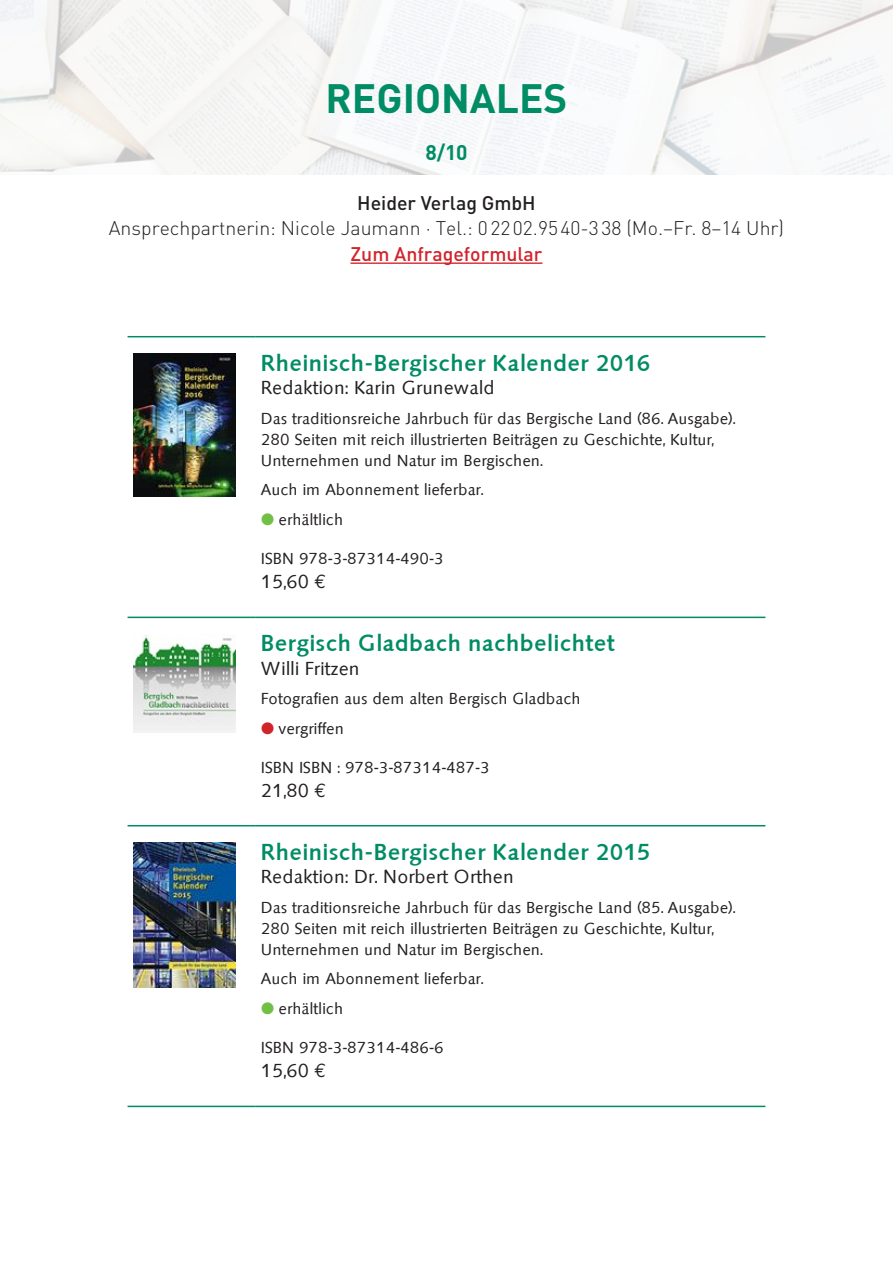
<style>
.page{position:relative;width:893px;height:1263px;background:#fff}
.page>*{position:absolute;margin:0;border:0;box-sizing:border-box;transform-origin:0 0}
.t1{font:700 40.5px "FF Din Heider";color:#008c64}
.t2{font:500 24px "Saxony";letter-spacing:.005em;color:#008c64}
.t3{font:700 21px "FF Din Heider";color:#008c64}
.t4{font:19.5px "Saxony";color:#231f20}
.t5{font:300 19.5px "FF Din Heider";color:#231f20}
.t6{font:19.5px "FF Din Heider";color:#d1232a}
.t7{font:19.5px "FF Din Heider";color:#231f20}
.t8{font:16.5px/21px "Saxony";color:#231f20}
.s1{color:#71bf44}
.s2{font-family:"Euro Mono"}
.s3{color:#d1232a}
</style>
<div class="page">
<div style="left:0;top:0;width:893px;height:203px;background:#f8f8f8"></div>
<hr style="left:350px;top:262px;width:192px;height:2px;background:#d1232a">
<hr style="left:128px;top:336px;width:127px;height:1px;background:#008c64">
<hr style="left:255px;top:336px;width:510px;height:1px;background:#008c64">
<hr style="left:128px;top:617px;width:127px;height:1px;background:#008c64">
<hr style="left:255px;top:617px;width:510px;height:1px;background:#008c64">
<hr style="left:128px;top:825px;width:127px;height:1px;background:#008c64">
<hr style="left:255px;top:825px;width:510px;height:1px;background:#008c64">
<hr style="left:128px;top:1106px;width:127px;height:1px;background:#008c64">
<hr style="left:255px;top:1106px;width:510px;height:1px;background:#008c64">
<img style="left:134px;top:354px;width:102px;height:143px">
<img style="left:134px;top:634px;width:102px;height:98px">
<img style="left:134px;top:843px;width:102px;height:145px">
<h1 class="t1" style="left:325px;top:72px;width:244px">REGIONALES</h1>
<p class="t3" style="left:425px;top:138px;width:44px">8/10</p>
<p class="t7" style="left:357px;top:190px;width:180px">Heider Verlag GmbH</p>
<p class="t5" style="left:109px;top:216px;width:677px">Ansprechpartnerin: Nicole Jaumann · Tel.: 02202.9540-338 (Mo.–Fr. 8–14 Uhr)</p>
<p class="t6" style="left:350px;top:241px;width:193px">Zum Anfrageformular</p>
<h2 class="t2" style="left:261px;top:349px;width:391px">Rheinisch-Bergischer Kalender 2016</h2>
<p class="t4" style="left:261px;top:377px;width:235px">Redaktion: Karin Grunewald</p>
<p class="t8" style="left:261px;top:408px;width:476px">Das traditionsreiche Jahrbuch für das Bergische Land (86. Ausgabe).<br>280 Seiten mit reich illustrierten Beiträgen zu Geschichte, Kultur,<br>Unternehmen und Natur im Bergischen.</p>
<p class="t8" style="left:261px;top:479px;width:224px">Auch im Abonnement lieferbar.</p>
<p class="t8" style="left:261px;top:509px;width:84px"><span class="s1">●</span> erhältlich</p>
<p class="t8" style="left:261px;top:548px;width:184px">ISBN 978-3-87314-490-3</p>
<p class="t4" style="left:261px;top:570px;width:67px">15,60 <span class="s2">€</span></p>
<h2 class="t2" style="left:261px;top:630px;width:355px">Bergisch Gladbach nachbelichtet</h2>
<p class="t4" style="left:261px;top:657px;width:100px">Willi Fritzen</p>
<p class="t8" style="left:261px;top:688px;width:321px">Fotografien aus dem alten Bergisch Gladbach</p>
<p class="t8" style="left:261px;top:718px;width:85px"><span class="s3">●</span> vergriffen</p>
<p class="t8" style="left:261px;top:757px;width:230px">ISBN ISBN : 978-3-87314-487-3</p>
<p class="t4" style="left:261px;top:779px;width:67px">21,80 <span class="s2">€</span></p>
<h2 class="t2" style="left:261px;top:838px;width:391px">Rheinisch-Bergischer Kalender 2015</h2>
<p class="t4" style="left:261px;top:866px;width:255px">Redaktion: Dr. Norbert Orthen</p>
<p class="t8" style="left:261px;top:897px;width:476px">Das traditionsreiche Jahrbuch für das Bergische Land (85. Ausgabe).<br>280 Seiten mit reich illustrierten Beiträgen zu Geschichte, Kultur,<br>Unternehmen und Natur im Bergischen.</p>
<p class="t8" style="left:261px;top:968px;width:224px">Auch im Abonnement lieferbar.</p>
<p class="t8" style="left:261px;top:998px;width:84px"><span class="s1">●</span> erhältlich</p>
<p class="t8" style="left:261px;top:1037px;width:184px">ISBN 978-3-87314-486-6</p>
<p class="t4" style="left:261px;top:1059px;width:67px">15,60 <span class="s2">€</span></p>
</div>
